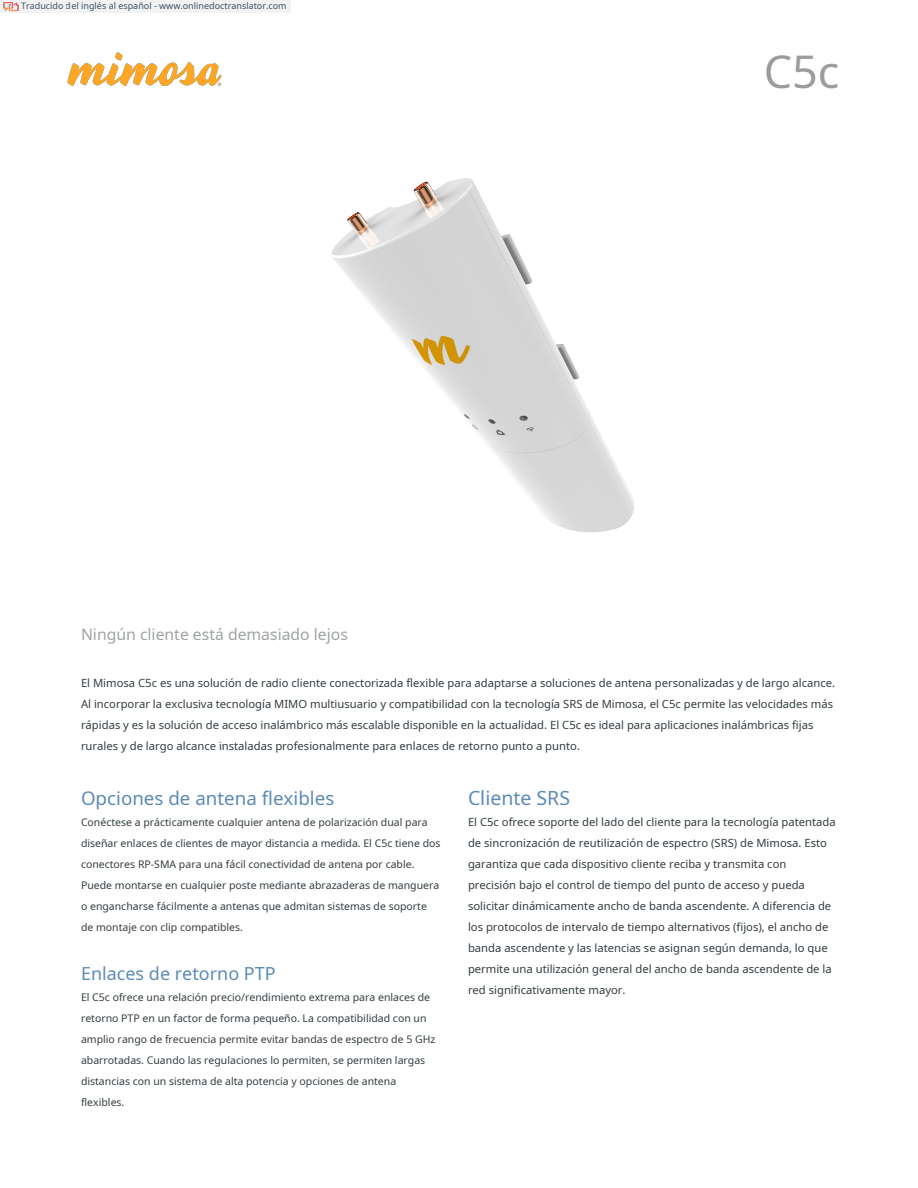
<style>
.page{position:relative;width:918px;height:1188px;background:#fff}
.page>*{position:absolute;margin:0;border:0;box-sizing:border-box;transform-origin:0 0}
.t1{font:45px "Noto Sans";color:#9a9c9d}
.t2{font:19.5px "Noto Sans";color:#5b8ab5}
.t3{font:18.75px "Noto Sans";color:#5b8ab5}
.t4{font:18px "Noto Sans";color:#5b8ab5}
.t5{font:15.75px "Noto Sans";color:#9fa3a4}
.t6{font:11.25px/21px "Noto Sans";color:#343d41}
.t7{font:10.5px/21px "Noto Sans";color:#343d41}
.t8{font:9px "Noto Sans";color:rgb(15 43 70/.8)}
</style>
<div class="page">
<img style="left:68px;top:52px;width:154px;height:35px">
<img style="left:331px;top:178px;width:303px;height:355px">
<div style="left:0;top:0;width:291px;height:14px;background:#f2f2f2"></div>
<img style="left:4px;top:2px;width:15px;height:12px">
<p class="t8" style="left:21px;top:-1px;width:267px">Traducido del inglés al español - www.onlinedoctranslator.com</p>
<h1 class="t1" style="left:764px;top:40px;width:77px">C5c</h1>
<h3 class="t5" style="left:81px;top:623px;width:268px">Ningún cliente está demasiado lejos</h3>
<p class="t6" style="left:81px;top:672px;width:756px">El Mimosa C5c es una solución de radio cliente conectorizada flexible para adaptarse a soluciones de antena personalizadas y de largo alcance.<br>Al incorporar la exclusiva tecnología MIMO multiusuario y compatibilidad con la tecnología SRS de Mimosa, el C5c permite las velocidades más rápidas y es la solución de acceso inalámbrico más escalable disponible en la actualidad. El C5c es ideal para aplicaciones inalámbricas fijas rurales y de largo alcance instaladas profesionalmente para enlaces de retorno punto a punto.</p>
<h3 class="t3" style="left:81px;top:785px;width:255px">Opciones de antena flexibles</h3>
<h2 class="t2" style="left:468px;top:784px;width:104px">Cliente SRS</h2>
<p class="t7" style="left:81px;top:811px;width:361px">Conéctese a prácticamente cualquier antena de polarización dual para diseñar enlaces de clientes de mayor distancia a medida. El C5c tiene dos conectores RP-SMA para una fácil conectividad de antena por cable.<br>Puede montarse en cualquier poste mediante abrazaderas de manguera o engancharse fácilmente a antenas que admitan sistemas de soporte de montaje con clip compatibles.</p>
<p class="t6" style="left:468px;top:811px;width:369px">El C5c ofrece soporte del lado del cliente para la tecnología patentada de sincronización de reutilización de espectro (SRS) de Mimosa. Esto garantiza que cada dispositivo cliente reciba y transmita con precisión bajo el control de tiempo del punto de acceso y pueda solicitar dinámicamente ancho de banda ascendente. A diferencia de los protocolos de intervalo de tiempo alternativos (fijos), el ancho de banda ascendente y las latencias se asignan según demanda, lo que permite una utilización general del ancho de banda ascendente de la red significativamente mayor.</p>
<h3 class="t4" style="left:81px;top:961px;width:196px">Enlaces de retorno PTP</h3>
<p class="t7" style="left:81px;top:987px;width:356px">El C5c ofrece una relación precio/rendimiento extrema para enlaces de retorno PTP en un factor de forma pequeño. La compatibilidad con un amplio rango de frecuencia permite evitar bandas de espectro de 5 GHz abarrotadas. Cuando las regulaciones lo permiten, se permiten largas distancias con un sistema de alta potencia y opciones de antena flexibles.</p>
</div>
